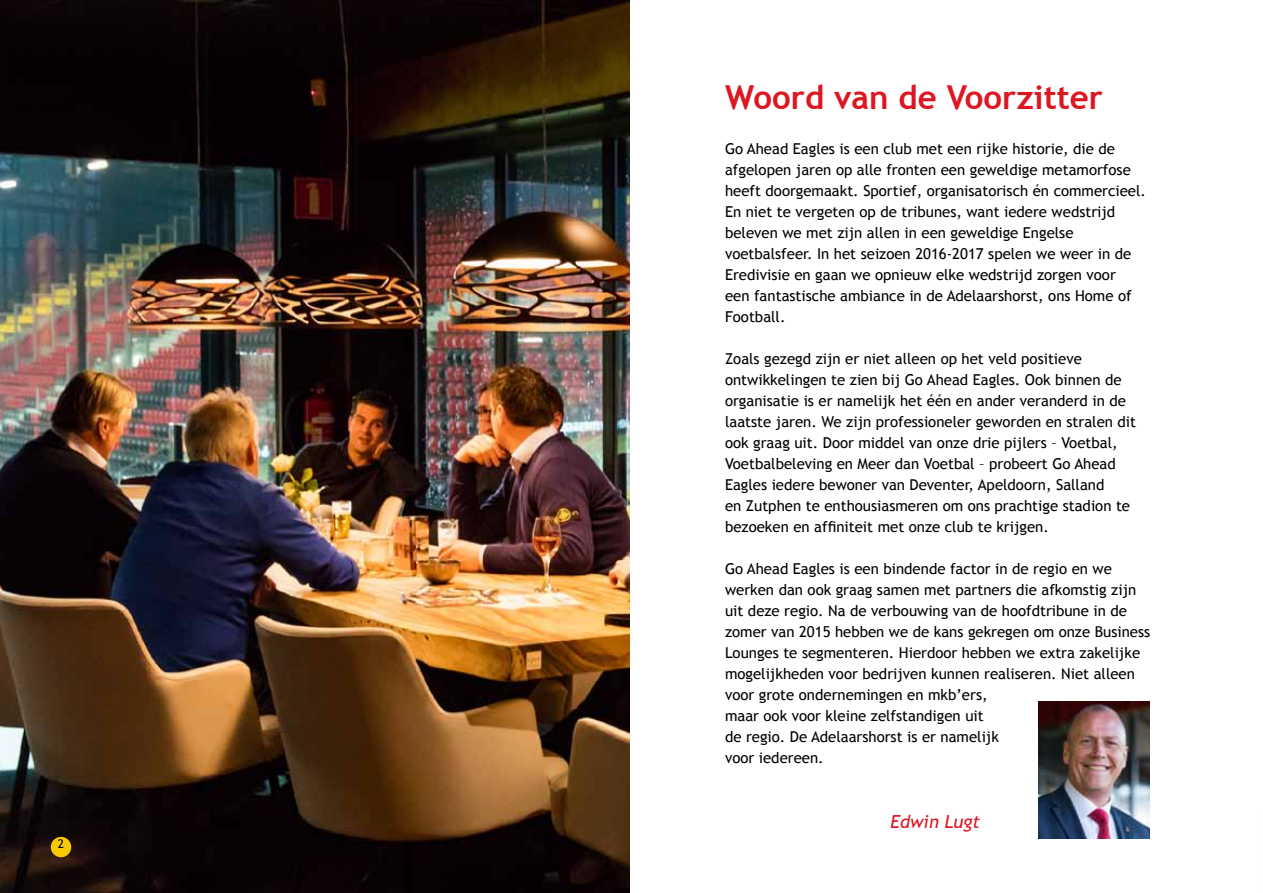
<style>
.page{position:relative;width:1263px;height:893px;background:#fff}
.page>*{position:absolute;margin:0;border:0;box-sizing:border-box;transform-origin:0 0}
.t1{font:700 33px "Trebuchet MS";color:#dd1722}
.t2{font:italic 18px "Trebuchet MS";color:#dd1722}
.t3{font:15px/21px "Trebuchet MS";color:#000}
.t4{font:12px "Trebuchet MS";color:#000}
</style>
<div class="page">
<img style="left:0;top:0;width:629px;height:893px">
<div style="left:51px;top:837px;width:20px;height:20px;background:#fbc900;border-radius:50%"></div>
<img style="left:1039px;top:702px;width:110px;height:137px">
<p class="t4" style="left:58px;top:837px;width:8px">2</p>
<h1 class="t1" style="left:725px;top:77px;width:379px">Woord van de Voorzitter</h1>
<p class="t3" style="left:725px;top:139px;width:422px">Go Ahead Eagles is een club met een rijke historie, die de afgelopen jaren op alle fronten een geweldige metamorfose heeft doorgemaakt. Sportief, organisatorisch én commercieel.<br>En niet te vergeten op de tribunes, want iedere wedstrijd beleven we met zijn allen in een geweldige Engelse voetbalsfeer. In het seizoen 2016-2017 spelen we weer in de Eredivisie en gaan we opnieuw elke wedstrijd zorgen voor<br>een fantastische ambiance in de Adelaarshorst, ons Home of Football.</p>
<p class="t3" style="left:725px;top:349px;width:413px">Zoals gezegd zijn er niet alleen op het veld positieve ontwikkelingen te zien bij Go Ahead Eagles. Ook binnen de organisatie is er namelijk het één en ander veranderd in de laatste jaren. We zijn professioneler geworden en stralen dit ook graag uit. Door middel van onze drie pijlers – Voetbal, Voetbalbeleving en Meer dan Voetbal – probeert Go Ahead Eagles iedere bewoner van Deventer, Apeldoorn, Salland<br>en Zutphen te enthousiasmeren om ons prachtige stadion te bezoeken en affiniteit met onze club te krijgen.</p>
<p class="t3" style="left:725px;top:559px;width:427px">Go Ahead Eagles is een bindende factor in de regio en we werken dan ook graag samen met partners die afkomstig zijn uit deze regio. Na de verbouwing van de hoofdtribune in de zomer van 2015 hebben we de kans gekregen om onze Business Lounges te segmenteren. Hierdoor hebben we extra zakelijke mogelijkheden voor bedrijven kunnen realiseren. Niet alleen voor grote ondernemingen en mkb’ers,<br>maar ook voor kleine zelfstandigen uit<br>de regio. De Adelaarshorst is er namelijk<br>voor iedereen.</p>
<p class="t2" style="left:890px;top:811px;width:91px">Edwin Lugt</p>
</div>
